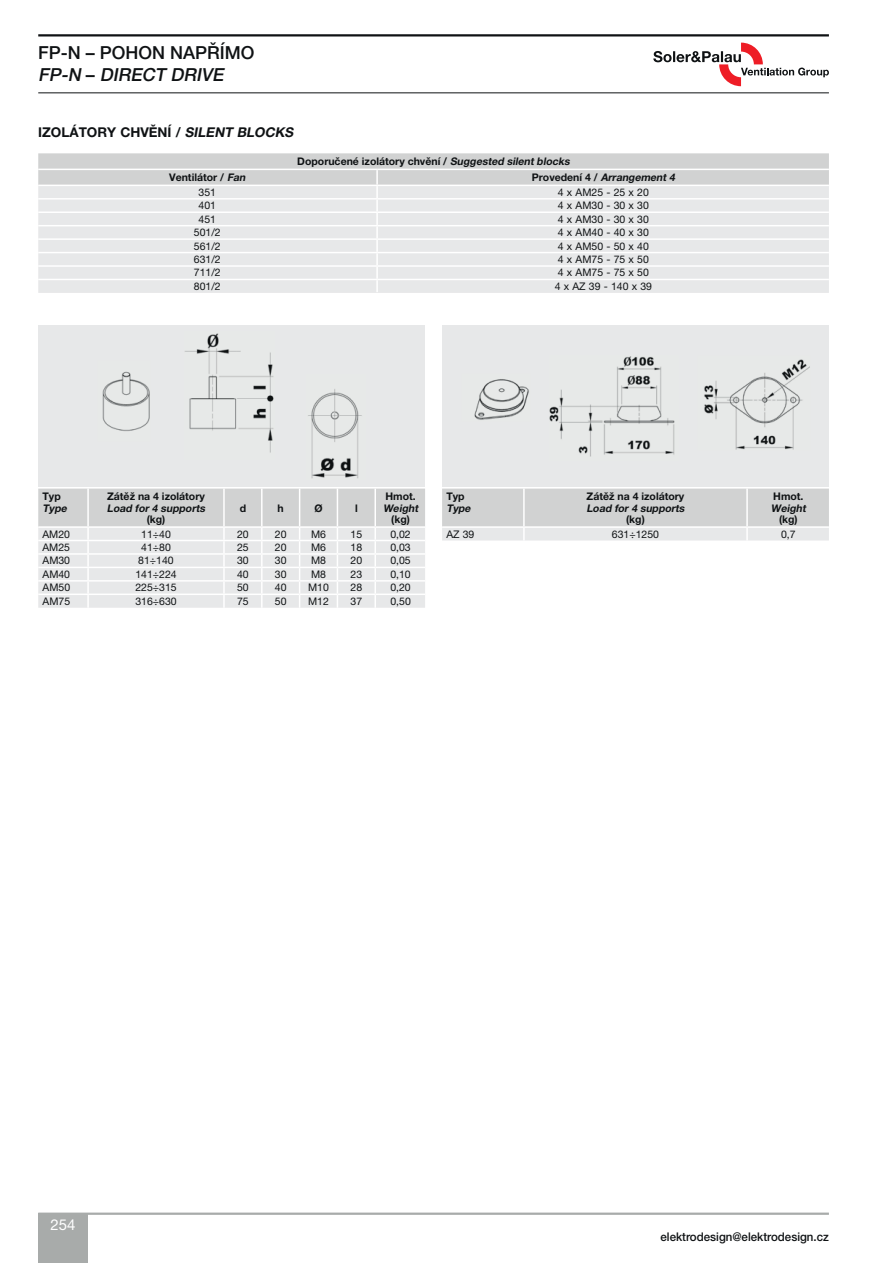
<style>
.page{position:relative;width:893px;height:1263px;background:#fff}
.page>*{position:absolute;margin:0;border:0;box-sizing:border-box;transform-origin:0 0}
.t1{font:500 18px/22.5px "Helvetica Neue LT Pro";color:#0f1214}
.t2{font:15px "Helvetica Neue LT Pro";color:#fff}
.t3{font:700 13.5px "Helvetica Neue LT Pro";color:#0f1214}
.t4{font:500 12px "Helvetica Neue LT Pro";color:#0f1214;scale:.96 1}
.t5{font:10.5px "Helvetica Neue LT Pro";color:#0f1214}
.t6{font:700 10.5px "Helvetica Neue LT Pro";color:#0f1214}
.t7{font:italic 700 10.5px "Helvetica Neue LT Pro";color:#0f1214}
.s1{font-style:italic}
.s2{font-style:normal}
</style>
<div class="page">
<hr style="left:38px;top:1213px;width:791px;height:2px;background:#a8abaa">
<hr style="left:38px;top:34px;width:791px;height:2px;background:#0f1214">
<hr style="left:38px;top:92px;width:791px;height:1px;background:#0f1214">
<svg style="left:653px;top:43px;width:176px;height:43px"></svg>
<svg style="left:38px;top:153px;width:791px;height:139px;background:#e4e5e6"></svg>
<svg style="left:442px;top:489px;width:387px;height:52px;background:#d8d9d9"></svg>
<hr style="left:523px;top:489px;width:2px;height:37px;background:#fff">
<hr style="left:746px;top:489px;width:2px;height:37px;background:#fff">
<div style="left:442px;top:325px;width:387px;height:162px;background:#e7e8e9"></div>
<img style="left:549px;top:356px;width:126px;height:101px">
<img style="left:704px;top:359px;width:106px;height:91px">
<img style="left:474px;top:379px;width:55px;height:41px">
<div style="left:38px;top:325px;width:387px;height:162px;background:#e7e8e9"></div>
<svg style="left:38px;top:489px;width:387px;height:119px;background:#e2e3e3"></svg>
<hr style="left:87px;top:489px;width:2px;height:37px;background:#fff">
<hr style="left:223px;top:489px;width:2px;height:37px;background:#fff">
<hr style="left:261px;top:489px;width:2px;height:37px;background:#fff">
<hr style="left:299px;top:489px;width:1px;height:37px;background:#fff">
<hr style="left:337px;top:489px;width:1px;height:37px;background:#fff">
<hr style="left:374px;top:489px;width:2px;height:37px;background:#fff">
<img style="left:184px;top:333px;width:90px;height:120px">
<img style="left:308px;top:389px;width:54px;height:90px">
<img style="left:102px;top:371px;width:48px;height:61px">
<div style="left:38px;top:1213px;width:49px;height:50px;background:#a8abaa"></div>
<h1 class="t1" style="left:38px;top:43px;width:218px">FP-N – POHON NAPŘÍMO<br><span class="s1">FP-N</span> – <span class="s1">DIRECT DRIVE</span></h1>
<p class="t3" style="left:38px;top:128px;width:259px">IZOLÁTORY CHVĚNÍ / <span class="s1">SILENT BLOCKS</span></p>
<p class="t6" style="left:297px;top:158px;width:276px">Doporučené izolátory chvění / <span class="s1">Suggested silent blocks</span></p>
<p class="t6" style="left:169px;top:174px;width:80px">Ventilátor / <span class="s1">Fan</span></p>
<p class="t7" style="left:532px;top:174px;width:146px"><span class="s2">Provedení 4 /</span> Arrangement 4</p>
<p class="t5" style="left:199px;top:188px;width:19px">351</p>
<p class="t5" style="left:558px;top:188px;width:93px">4 x AM25 - 25 x 20</p>
<p class="t5" style="left:199px;top:202px;width:19px">401</p>
<p class="t5" style="left:558px;top:202px;width:93px">4 x AM30 - 30 x 30</p>
<p class="t5" style="left:199px;top:215px;width:19px">451</p>
<p class="t5" style="left:558px;top:215px;width:93px">4 x AM30 - 30 x 30</p>
<p class="t5" style="left:194px;top:229px;width:28px">501/2</p>
<p class="t5" style="left:558px;top:229px;width:93px">4 x AM40 - 40 x 30</p>
<p class="t5" style="left:194px;top:242px;width:28px">561/2</p>
<p class="t5" style="left:558px;top:242px;width:93px">4 x AM50 - 50 x 40</p>
<p class="t5" style="left:194px;top:256px;width:28px">631/2</p>
<p class="t5" style="left:558px;top:256px;width:93px">4 x AM75 - 75 x 50</p>
<p class="t5" style="left:194px;top:269px;width:28px">711/2</p>
<p class="t5" style="left:558px;top:269px;width:93px">4 x AM75 - 75 x 50</p>
<p class="t5" style="left:194px;top:282px;width:28px">801/2</p>
<p class="t5" style="left:555px;top:282px;width:99px">4 x AZ 39 - 140 x 39</p>
<p class="t6" style="left:43px;top:493px;width:20px">Typ</p>
<p class="t7" style="left:43px;top:504px;width:27px">Type</p>
<p class="t6" style="left:107px;top:493px;width:99px">Zátěž na 4 izolátory</p>
<p class="t7" style="left:107px;top:504px;width:101px">Load for 4 supports</p>
<p class="t6" style="left:147px;top:515px;width:20px">(kg)</p>
<p class="t6" style="left:240px;top:504px;width:8px">d</p>
<p class="t6" style="left:278px;top:504px;width:8px">h</p>
<p class="t6" style="left:314px;top:504px;width:10px">Ø</p>
<p class="t6" style="left:355px;top:504px;width:4px">l</p>
<p class="t6" style="left:385px;top:493px;width:32px">Hmot.</p>
<p class="t7" style="left:383px;top:504px;width:38px">Weight</p>
<p class="t6" style="left:391px;top:515px;width:20px">(kg)</p>
<p class="t6" style="left:446px;top:493px;width:20px">Typ</p>
<p class="t7" style="left:446px;top:504px;width:27px">Type</p>
<p class="t6" style="left:587px;top:493px;width:99px">Zátěž na 4 izolátory</p>
<p class="t7" style="left:586px;top:504px;width:101px">Load for 4 supports</p>
<p class="t6" style="left:626px;top:515px;width:20px">(kg)</p>
<p class="t6" style="left:773px;top:493px;width:32px">Hmot.</p>
<p class="t7" style="left:771px;top:504px;width:38px">Weight</p>
<p class="t6" style="left:779px;top:515px;width:20px">(kg)</p>
<p class="t5" style="left:43px;top:530px;width:29px">AM20</p>
<p class="t5" style="left:141px;top:530px;width:31px">11÷40</p>
<p class="t5" style="left:237px;top:530px;width:13px">20</p>
<p class="t5" style="left:275px;top:530px;width:13px">20</p>
<p class="t5" style="left:311px;top:530px;width:16px">M6</p>
<p class="t5" style="left:350px;top:530px;width:13px">15</p>
<p class="t5" style="left:390px;top:530px;width:22px">0,02</p>
<p class="t5" style="left:43px;top:543px;width:29px">AM25</p>
<p class="t5" style="left:141px;top:543px;width:31px">41÷80</p>
<p class="t5" style="left:237px;top:543px;width:13px">25</p>
<p class="t5" style="left:275px;top:543px;width:13px">20</p>
<p class="t5" style="left:311px;top:543px;width:16px">M6</p>
<p class="t5" style="left:350px;top:543px;width:13px">18</p>
<p class="t5" style="left:390px;top:543px;width:22px">0,03</p>
<p class="t5" style="left:43px;top:557px;width:29px">AM30</p>
<p class="t5" style="left:138px;top:557px;width:37px">81÷140</p>
<p class="t5" style="left:237px;top:557px;width:13px">30</p>
<p class="t5" style="left:275px;top:557px;width:13px">30</p>
<p class="t5" style="left:311px;top:557px;width:16px">M8</p>
<p class="t5" style="left:350px;top:557px;width:13px">20</p>
<p class="t5" style="left:390px;top:557px;width:22px">0,05</p>
<p class="t5" style="left:43px;top:570px;width:29px">AM40</p>
<p class="t5" style="left:135px;top:570px;width:43px">141÷224</p>
<p class="t5" style="left:237px;top:570px;width:13px">40</p>
<p class="t5" style="left:275px;top:570px;width:13px">30</p>
<p class="t5" style="left:311px;top:570px;width:16px">M8</p>
<p class="t5" style="left:350px;top:570px;width:13px">23</p>
<p class="t5" style="left:390px;top:570px;width:22px">0,10</p>
<p class="t5" style="left:43px;top:584px;width:29px">AM50</p>
<p class="t5" style="left:135px;top:584px;width:43px">225÷315</p>
<p class="t5" style="left:237px;top:584px;width:13px">50</p>
<p class="t5" style="left:275px;top:584px;width:13px">40</p>
<p class="t5" style="left:308px;top:584px;width:22px">M10</p>
<p class="t5" style="left:351px;top:584px;width:13px">28</p>
<p class="t5" style="left:390px;top:584px;width:22px">0,20</p>
<p class="t5" style="left:43px;top:597px;width:29px">AM75</p>
<p class="t5" style="left:135px;top:597px;width:43px">316÷630</p>
<p class="t5" style="left:237px;top:597px;width:13px">75</p>
<p class="t5" style="left:275px;top:597px;width:13px">50</p>
<p class="t5" style="left:308px;top:597px;width:22px">M12</p>
<p class="t5" style="left:351px;top:597px;width:13px">37</p>
<p class="t5" style="left:390px;top:597px;width:22px">0,50</p>
<p class="t5" style="left:446px;top:530px;width:30px">AZ 39</p>
<p class="t5" style="left:612px;top:530px;width:49px">631÷1250</p>
<p class="t5" style="left:781px;top:530px;width:16px">0,7</p>
<h2 class="t2" style="left:50px;top:1219px;width:27px">254</h2>
<p class="t4" style="left:660px;top:1233px;width:177px">elektrodesign@elektrodesign.cz</p>
</div>
